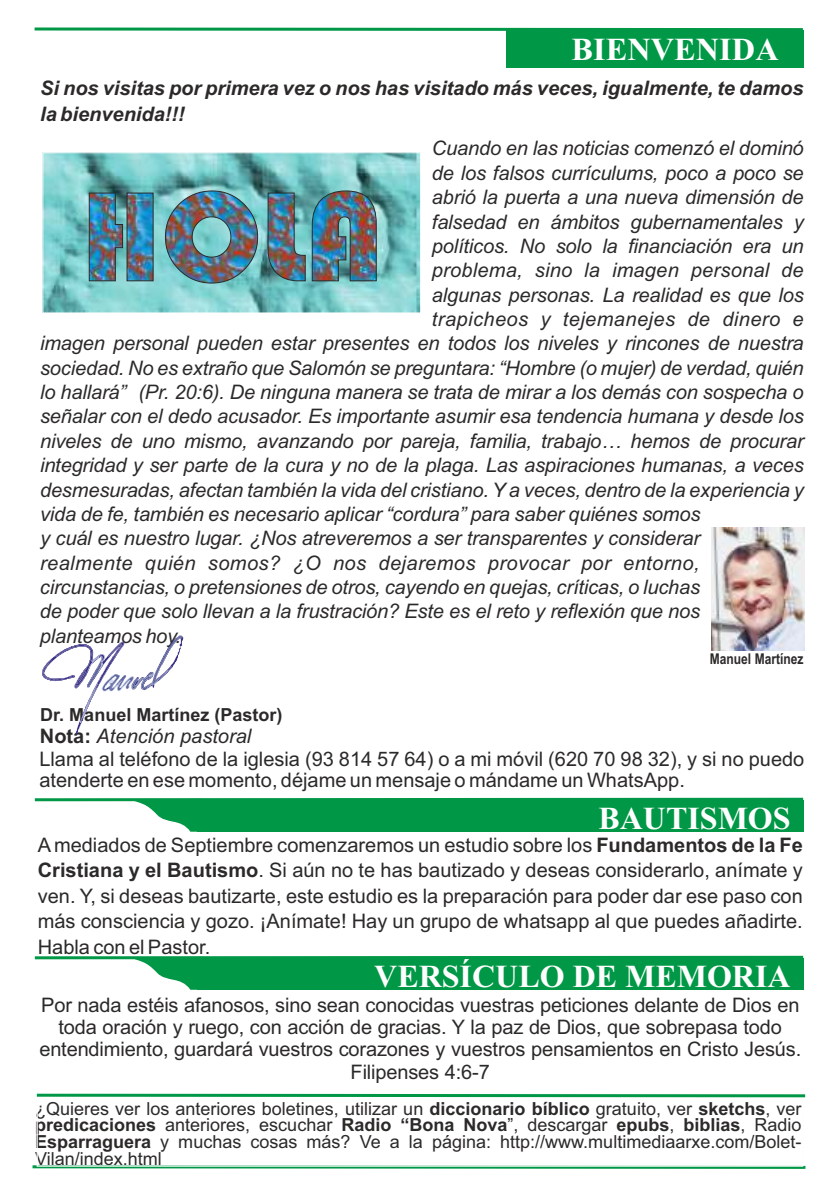
<style>
.page{position:relative;width:840px;height:1191px;background:#fff}
.page>*{position:absolute;margin:0;border:0;box-sizing:border-box;transform-origin:0 0}
.t1{font:700 32px "Times New Roman";color:#fefefe}
.t2{font:italic 20px "Arial";letter-spacing:-.01em;color:#2b2a29}
.t3{font:20px/25.4px "Arial";letter-spacing:-.01em;color:#2b2a29}
.t4{font:italic 20px "Arial";letter-spacing:.02em;color:#2b2a29}
.t5{font:italic 700 20px/25.2px "Arial";color:#2b2a29}
.t6{font:italic 20px "Arial";letter-spacing:.01em;color:#2b2a29}
.t7{font:18px/16.8px "Arial";color:#2b2a29;text-align:justify}
.t8{font:700 18px "Arial";color:#2b2a29}
.t9{font:700 14.8px "Arial";color:#2b2a29;scale:.81 1}
.s1{font-weight:700;font-style:normal}
.s2{font-weight:700}
</style>
<div class="page">
<div style="left:506px;top:30px;width:297px;height:38px;background:#009846"></div>
<svg style="left:34px;top:27px;width:770px;height:6px"></svg>
<img style="left:711px;top:527px;width:92px;height:123px">
<svg style="left:42px;top:635px;width:146px;height:100px"></svg>
<hr style="left:33px;top:1165px;width:772px;height:3px;background:#009846">
<div style="left:37px;top:1092px;width:766px;height:74px;border:1px solid #fefefe"></div>
<svg style="left:36px;top:1092px;width:770px;height:6px"></svg>
<img style="left:45px;top:154px;width:373px;height:157px">
<div style="left:43px;top:152px;width:377px;height:161px;border:1px solid #fefefe"></div>
<img style="left:89px;top:193px;width:64px;height:88px">
<img style="left:165px;top:190px;width:93px;height:93px">
<img style="left:267px;top:193px;width:38px;height:88px">
<img style="left:311px;top:190px;width:65px;height:91px">
<svg style="left:132px;top:801px;width:65px;height:30px"></svg>
<div style="left:197px;top:800px;width:606px;height:32px;background:#009846"></div>
<svg style="left:35px;top:797px;width:767px;height:4px;fill:#009846"></svg>
<svg style="left:132px;top:959px;width:65px;height:30px"></svg>
<div style="left:197px;top:958px;width:606px;height:32px;background:#009846"></div>
<svg style="left:35px;top:955px;width:767px;height:4px;fill:#009846"></svg>
<h1 class="t1" style="left:571px;top:38px;width:209px">BIENVENIDA</h1>
<p class="t5" style="left:40px;top:78px;width:764px">Si nos visitas por primera vez o nos has visitado más veces, igualmente, te damos la bienvenida!!!</p>
<p class="t2" style="left:431px;top:141px;width:373px">Cuando en las noticias comenzó el dominó</p>
<p class="t2" style="left:431px;top:165px;width:373px">de los falsos currículums, poco a poco se</p>
<p class="t2" style="left:431px;top:190px;width:373px">abrió la puerta a una nueva dimensión de</p>
<p class="t2" style="left:431px;top:214px;width:373px">falsedad en ámbitos gubernamentales y</p>
<p class="t2" style="left:431px;top:238px;width:373px">políticos. No solo la financiación era un</p>
<p class="t6" style="left:431px;top:263px;width:373px">problema, sino la imagen personal de</p>
<p class="t2" style="left:431px;top:287px;width:373px">algunas personas. La realidad es que los</p>
<p class="t4" style="left:431px;top:311px;width:373px">trapicheos y tejemanejes de dinero e</p>
<p class="t2" style="left:40px;top:336px;width:764px">imagen personal pueden estar presentes en todos los niveles y rincones de nuestra</p>
<p class="t2" style="left:40px;top:360px;width:764px">sociedad. No es extraño que Salomón se preguntara: “Hombre (o mujer) de verdad, quién</p>
<p class="t2" style="left:40px;top:384px;width:764px">lo hallará” (Pr. 20:6). De ninguna manera se trata de mirar a los demás con sospecha o</p>
<p class="t2" style="left:40px;top:409px;width:764px">señalar con el dedo acusador. Es importante asumir esa tendencia humana y desde los</p>
<p class="t2" style="left:40px;top:433px;width:764px">niveles de uno mismo, avanzando por pareja, familia, trabajo… hemos de procurar</p>
<p class="t2" style="left:40px;top:457px;width:764px">integridad y ser parte de la cura y no de la plaga. Las aspiraciones humanas, a veces</p>
<p class="t2" style="left:40px;top:482px;width:764px">desmesuradas, afectan también la vida del cristiano. Y a veces, dentro de la experiencia y</p>
<p class="t2" style="left:40px;top:506px;width:661px">vida de fe, también es necesario aplicar “cordura” para saber quiénes somos</p>
<p class="t2" style="left:40px;top:531px;width:661px">y cuál es nuestro lugar. ¿Nos atreveremos a ser transparentes y considerar</p>
<p class="t4" style="left:40px;top:555px;width:660px">realmente quién somos? ¿O nos dejaremos provocar por entorno,</p>
<p class="t2" style="left:40px;top:579px;width:661px">circunstancias, o pretensiones de otros, cayendo en quejas, críticas, o luchas</p>
<p class="t2" style="left:40px;top:604px;width:661px">de poder que solo llevan a la frustración? Este es el reto y reflexión que nos</p>
<p class="t2" style="left:40px;top:628px;width:143px">planteamos hoy.</p>
<p class="t8" style="left:40px;top:707px;width:244px">Dr. Manuel Martínez (Pastor)</p>
<p class="t2" style="left:40px;top:728px;width:213px"><span class="s1">Nota:</span> Atención pastoral</p>
<p class="t9" style="left:709px;top:653px;width:117px">Manuel Martínez</p>
<p class="t3" style="left:39px;top:751px;width:766px;line-height:20.2px">Llama al teléfono de la iglesia (93 814 57 64) o a mi móvil (620 70 98 32), y si no puedo atenderte en ese momento, déjame un mensaje o mándame un WhatsApp.</p>
<h1 class="t1" style="left:598px;top:807px;width:194px">BAUTISMOS</h1>
<p class="t3" style="left:38px;top:833px;width:766px;text-align:justify">A mediados de Septiembre comenzaremos un estudio sobre los <span class="s2">Fundamentos de la Fe Cristiana y el Bautismo</span>. Si aún no te has bautizado y deseas considerarlo, anímate y ven. Y, si deseas bautizarte, este estudio es la preparación para poder dar ese paso con más consciencia y gozo. ¡Anímate! Hay un grupo de whatsapp al que puedes añadirte.<br>Habla con el Pastor.</p>
<h1 class="t1" style="left:374px;top:965px;width:417px">VERSÍCULO DE MEMORIA</h1>
<p class="t3" style="left:39px;top:995px;width:763px;line-height:22.4px;text-align:center">Por nada estéis afanosos, sino sean conocidas vuestras peticiones delante de Dios en toda oración y ruego, con acción de gracias. Y la paz de Dios, que sobrepasa todo entendimiento, guardará vuestros corazones y vuestros pensamientos en Cristo Jesús.<br>Filipenses 4:6-7</p>
<p class="t7" style="left:35px;top:1101px;width:767px">¿Quieres ver los anteriores boletines, utilizar un <span class="s2">diccionario bíblico</span> gratuito, ver <span class="s2">sketchs</span>, ver <span class="s2">predicaciones</span> anteriores, escuchar <span class="s2">Radio “Bona Nova</span>”, descargar <span class="s2">epubs</span>, <span class="s2">biblias</span>, Radio <span class="s2">Esparraguera</span> y muchas cosas más? Ve a la página: http://www.multimediaarxe.com/Bolet-Vilan/index.html</p>
</div>
